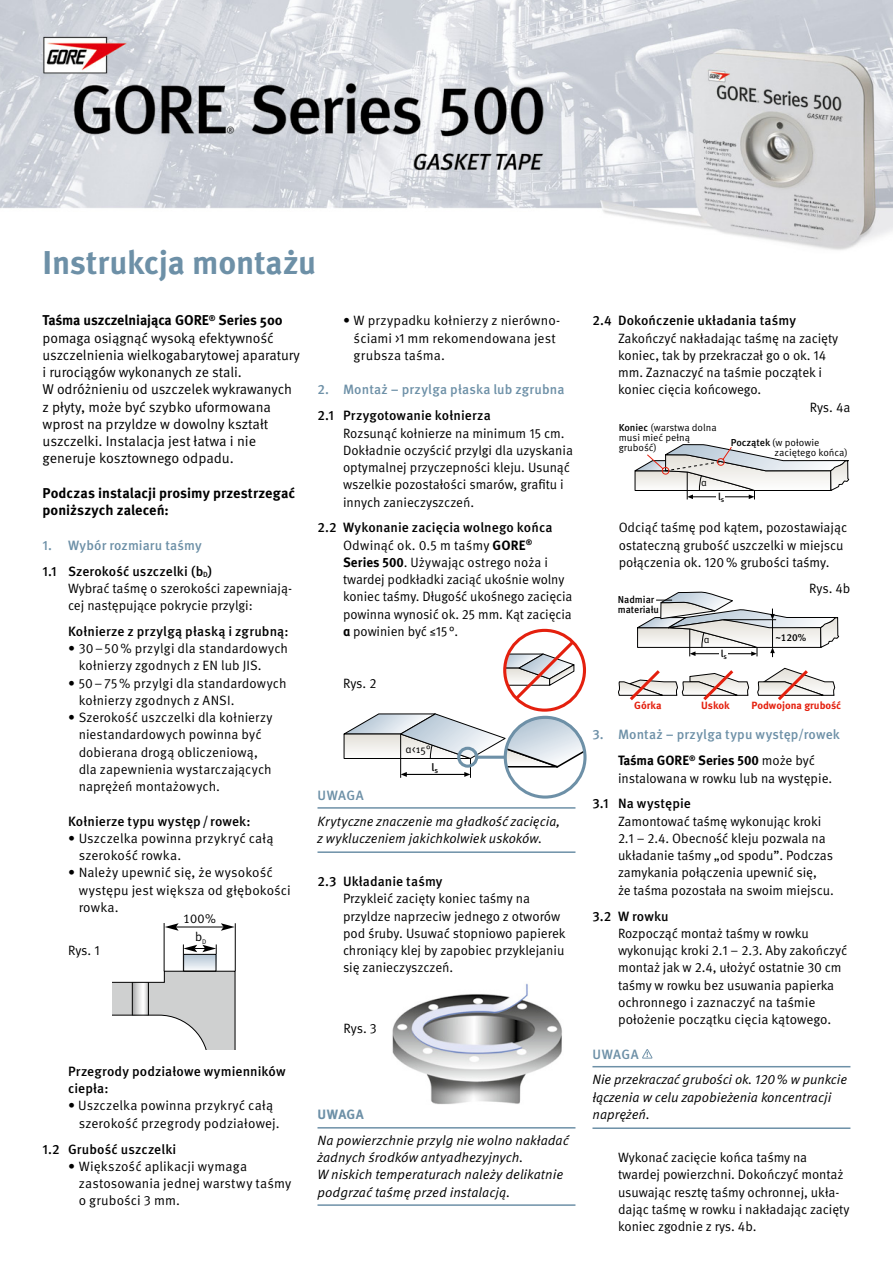
<style>
.page{position:relative;width:893px;height:1263px;background:#fff}
.page>*{position:absolute;margin:0;border:0;box-sizing:border-box;transform-origin:0 0}
.t1{font:700 33px "Meta Pro";letter-spacing:-.01em;color:#6d90a7}
.t2{font:14.25px/17.2px "Meta Pro";color:#000}
.t3{font:700 14.25px/17.2px "Meta Pro";letter-spacing:.005em;color:#000}
.t4{font:13.5px/17.2px "Meta Pro";letter-spacing:-.005em;color:#000}
.t5{font:italic 13.5px/17.2px "Meta Pro";color:#000}
.t6{font:500 13.5px/26px "Meta Pro";letter-spacing:.01em;color:#000}
.t7{font:500 13.5px/25.8px "Meta Pro";letter-spacing:.01em;color:#6d90a7;text-align:center}
.t8{font:700 13.5px "Meta Pro";color:#6d90a7}
.t9{font:12.75px/18.8px "Meta Normal LF";color:#000;text-align:center}
.t10{font:10.8px "Meta Pro";color:#000}
.t11{font:10.8px "Meta Medium LF";color:#000}
.t12{font:700 10.5px "Meta Pro";color:#e4200e}
.t13{font:10.05px/10.1px "Meta Pro";color:#000}
.t14{font:500 10.05px/10.1px "Meta Pro";letter-spacing:-.005em;color:#000}
.t15{font:10.05px "Meta Medium LF Caps";color:#000}
.t16{font:10.05px "Meta Medium LF";color:#000}
.s1{font-weight:700}
.s2{color:#6d90a7}
.s3{font-weight:500}
.s4{font-weight:700;color:#000}
.s5{font-weight:400;color:#000}
</style>
<div class="page">
<hr style="left:317px;top:807px;width:258px;height:2px;background:#6d90a7">
<hr style="left:317px;top:851px;width:258px;height:2px;background:#6d90a7">
<hr style="left:317px;top:1127px;width:258px;height:1px;background:#6d90a7">
<hr style="left:317px;top:1204px;width:258px;height:2px;background:#6d90a7">
<img style="left:0;top:0;width:893px;height:250px">
<hr style="left:592px;top:1066px;width:258px;height:1px;background:#6d90a7">
<hr style="left:592px;top:1127px;width:258px;height:2px;background:#6d90a7">
<svg style="left:642px;top:1049px;width:10px;height:9px"></svg>
<hr style="left:235px;top:923px;width:1px;height:48px;background:#000">
<hr style="left:164px;top:923px;width:1px;height:48px;background:#000">
<hr style="left:176px;top:926px;width:47px;height:1px;background:#000">
<svg style="left:221px;top:923px;width:14px;height:8px"></svg>
<svg style="left:165px;top:923px;width:14px;height:8px"></svg>
<svg style="left:113px;top:944px;width:122px;height:106px"></svg>
<hr style="left:132px;top:982px;width:1px;height:33px;background:#000">
<hr style="left:148px;top:982px;width:1px;height:33px;background:#000">
<svg style="left:637px;top:592px;width:202px;height:65px"></svg>
<div style="left:719px;top:651px;width:9px;height:5px;background:#fff"></div>
<svg style="left:634px;top:444px;width:216px;height:55px"></svg>
<div style="left:716px;top:494px;width:9px;height:5px;background:#fff"></div>
<svg style="left:344px;top:713px;width:239px;height:65px"></svg>
<div style="left:504px;top:716px;width:83px;height:83px;border:3px solid #6d90a7;border-radius:50%"></div>
<div style="left:503px;top:629px;width:83px;height:83px;border:3px solid #e4200e;border-radius:50%"></div>
<svg style="left:504px;top:638px;width:73px;height:65px"></svg>
<svg style="left:618px;top:670px;width:131px;height:31px"></svg>
<svg style="left:757px;top:668px;width:79px;height:33px"></svg>
<img style="left:392px;top:983px;width:170px;height:121px">
<h1 class="t1" style="left:43px;top:241px;width:275px">Instrukcja montażu</h1>
<p class="t2" style="left:43px;top:312px;width:259px"><span class="s1">Taśma uszczelniająca GORE</span><sup>®</sup> <span class="s1">Series 500 </span>pomaga osiągnąć wysoką efektywność uszczelnienia wielkogabarytowej aparatury i rurociągów wykonanych ze stali.<br>W odróżnieniu od uszczelek wykrawanych z płyty, może być szybko uformowana wprost na przyldze w dowolny kształt uszczelki. Instalacja jest łatwa i nie generuje kosztownego odpadu.</p>
<p class="t3" style="left:43px;top:484px;width:254px">Podczas instalacji prosimy przestrzegać poniższych zaleceń:</p>
<p class="t6" style="left:43px;top:531px;width:171px"><span class="s2">1. Wybór rozmiaru taśmy<br></span>1.1 Szerokość uszczelki (b<sub>D</sub>)</p>
<p class="t4" style="left:68px;top:580px;width:225px">Wybrać taśmę o szerokości zapewniają&shy;cej następujące pokrycie przylgi:</p>
<p class="t6" style="left:68px;top:617px;width:222px">Kołnierze z przylgą płaską i zgrubną:</p>
<p class="t4" style="left:79px;top:640px;width:211px;text-indent:-11px">• 30–50% przylgi dla standardowych kołnierzy zgodnych z EN lub JIS.</p>
<p class="t4" style="left:79px;top:674px;width:210px;text-indent:-11px">• 50–75% przylgi dla standardowych kołnierzy zgodnych z ANSI.</p>
<p class="t4" style="left:79px;top:709px;width:196px;text-indent:-11px">• Szerokość uszczelki dla kołnierzy niestandardowych powinna być dobierana drogą obliczeniową, dla zapewnienia wystarczających naprężeń montażowych.</p>
<p class="t6" style="left:68px;top:807px;width:184px">Kołnierze typu występ/ rowek:</p>
<p class="t4" style="left:79px;top:830px;width:196px;text-indent:-11px">• Uszczelka powinna przykryć całą szerokość rowka.</p>
<p class="t4" style="left:79px;top:864px;width:214px;text-indent:-11px">• Należy upewnić się, że wysokość występu jest większa od głębokości rowka.</p>
<p class="t9" style="left:183px;top:909px;width:34px">100% b<sub>D</sub></p>
<p class="t4" style="left:68px;top:942px;width:33px">Rys. 1</p>
<p class="t4" style="left:354px;top:312px;width:208px;text-indent:-11px">• W przypadku kołnierzy z nierówno&shy;ściami &gt;1 mm rekomendowana jest grubsza taśma.</p>
<p class="t7" style="left:317px;top:376px;width:248px">2. Montaż – przylga płaska lub zgrubna</p>
<p class="t6" style="left:317px;top:402px;width:175px">2.1 Przygotowanie kołnierza</p>
<p class="t4" style="left:343px;top:424px;width:232px">Rozsunąć kołnierze na minimum 15 cm.<br>Dokładnie oczyścić przylgi dla uzyskania optymalnej przyczepności kleju. Usunąć wszelkie pozostałości smarów, grafitu i innych zanieczyszczeń.</p>
<p class="t4" style="left:343px;top:519px;width:231px;text-indent:-26px"><span class="s3">2.2 Wykonanie zacięcia wolnego końca </span>Odwinąć ok. 0.5 m taśmy <span class="s1">GORE</span><sup>®<br></sup><span class="s1">Series 500</span>. Używając ostrego noża i twardej podkładki zaciąć ukośnie wolny koniec taśmy. Długość ukośnego zacięcia powinna wynosić ok. 25 mm. Kąt zacięcia <span class="s1">α</span> powinien być ≤15°.</p>
<p class="t4" style="left:343px;top:674px;width:35px">Rys. 2</p>
<p class="t10" style="left:405px;top:743px;width:27px">α&lt;15°</p>
<p class="t11" style="left:431px;top:761px;width:8px">l<sub>s</sub></p>
<p class="t7" style="left:318px;top:781px;width:48px">Uwaga</p>
<p class="t5" style="left:317px;top:813px;width:244px">Krytyczne znaczenie ma gładkość zacięcia, z wykluczeniem jakichkolwiek uskoków.</p>
<p class="t6" style="left:317px;top:867px;width:127px">2.3 Układanie taśmy</p>
<p class="t4" style="left:343px;top:890px;width:224px">Przykleić zacięty koniec taśmy na przyldze naprzeciw jednego z otworów pod śruby. Usuwać stopniowo papierek chroniący klej by zapobiec przyklejaniu się zanieczyszczeń.</p>
<p class="t6" style="left:68px;top:1062px;width:219px;line-height:17.2px">Przegrody podziałowe wymienników ciepła:</p>
<p class="t4" style="left:79px;top:1097px;width:203px;text-indent:-11px">• Uszczelka powinna przykryć całą szerokość przegrody podziałowej.</p>
<p class="t6" style="left:43px;top:1135px;width:135px">1.2 G rubość uszczelki</p>
<p class="t4" style="left:79px;top:1157px;width:214px;text-indent:-11px">• Większość aplikacji wymaga zastosowania jednej warstwy taśmy o grubości 3 mm.</p>
<p class="t4" style="left:344px;top:1019px;width:35px">Rys. 3</p>
<p class="t8" style="left:318px;top:1106px;width:48px">Uwaga</p>
<p class="t5" style="left:317px;top:1132px;width:253px">Na powierzchnie przylg nie wolno nakładać żadnych środków antyadhezyjnych.<br>W niskich temperaturach należy delikatnie podgrzać taśmę przed instalacją.</p>
<p class="t6" style="left:592px;top:307px;width:205px">2.4 Dokończenie układania taśmy</p>
<p class="t4" style="left:618px;top:329px;width:222px">Zakończyć nakładając taśmę na zacięty koniec, tak by przekraczał go o ok. 14 mm. Zaznaczyć na taśmie początek i koniec cięcia końcowego.</p>
<p class="t13" style="left:619px;top:423px;width:100px"><span class="s3">Koniec</span> (warstwa dolna musi mieć pełną grubość)</p>
<p class="t13" style="left:701px;top:478px;width:7px">α</p>
<p class="t4" style="left:810px;top:398px;width:42px">Rys. 4a</p>
<p class="t13" style="left:775px;top:438px;width:75px;text-indent:-44px"><span class="s3">Początek</span> (w połowie zaciętego końca)</p>
<p class="t16" style="left:718px;top:491px;width:8px">l<sub>s</sub></p>
<p class="t4" style="left:619px;top:519px;width:230px">Odciąć taśmę pod kątem, pozostawiając ostateczną grubość uszczelki w miejscu połączenia ok. 120% grubości taśmy.</p>
<p class="t14" style="left:618px;top:593px;width:43px">Nadmiar materiału</p>
<p class="t13" style="left:704px;top:635px;width:7px">α</p>
<p class="t16" style="left:721px;top:648px;width:8px">l<sub>s</sub></p>
<p class="t4" style="left:809px;top:580px;width:43px">Rys. 4b</p>
<p class="t15" style="left:775px;top:632px;width:32px">~120%</p>
<p class="t12" style="left:634px;top:699px;width:29px">Górka</p>
<p class="t12" style="left:701px;top:699px;width:30px">Uskok</p>
<p class="t12" style="left:751px;top:699px;width:91px">Podwojona grubość</p>
<p class="t7" style="left:592px;top:721px;width:249px">3. Montaż – przylga typu występ/rowek<br><span class="s4">Taśma GORE</span><sup>®</sup> <span class="s4">Series 500</span> <span class="s5">może być</span></p>
<p class="t4" style="left:618px;top:769px;width:216px">instalowana w rowku lub na występie.</p>
<p class="t6" style="left:592px;top:790px;width:100px">3.1 Na występie</p>
<p class="t4" style="left:618px;top:812px;width:217px">Zamontować taśmę wykonując kroki 2.1 – 2.4. Obecność kleju pozwala na układanie taśmy „od spodu”. Podczas zamykania połączenia upewnić się,<br>że taśma pozostała na swoim miejscu.</p>
<p class="t6" style="left:592px;top:902px;width:78px">3.2 W rowku</p>
<p class="t4" style="left:618px;top:925px;width:231px">Rozpocząć montaż taśmy w rowku wykonując kroki 2.1 – 2.3. Aby zakończyć montaż jak w 2.4, ułożyć ostatnie 30 cm taśmy w rowku bez usuwania papierka ochronnego i zaznaczyć na taśmie położenie początku cięcia kątowego.</p>
<p class="t7" style="left:593px;top:1040px;width:31px">UWAGA</p>
<p class="t5" style="left:592px;top:1072px;width:256px">Nie przekraczać grubości ok. 120% w punkcie łączenia w celu zapobieżenia koncentracji naprężeń.</p>
<p class="t4" style="left:618px;top:1149px;width:233px">Wykonać zacięcie końca taśmy na twardej powierzchni. Dokończyć montaż usuwając resztę taśmy ochronnej, ukła&shy;dając taśmę w rowku i nakładając zacięty koniec zgodnie z rys. 4b.</p>
</div>
